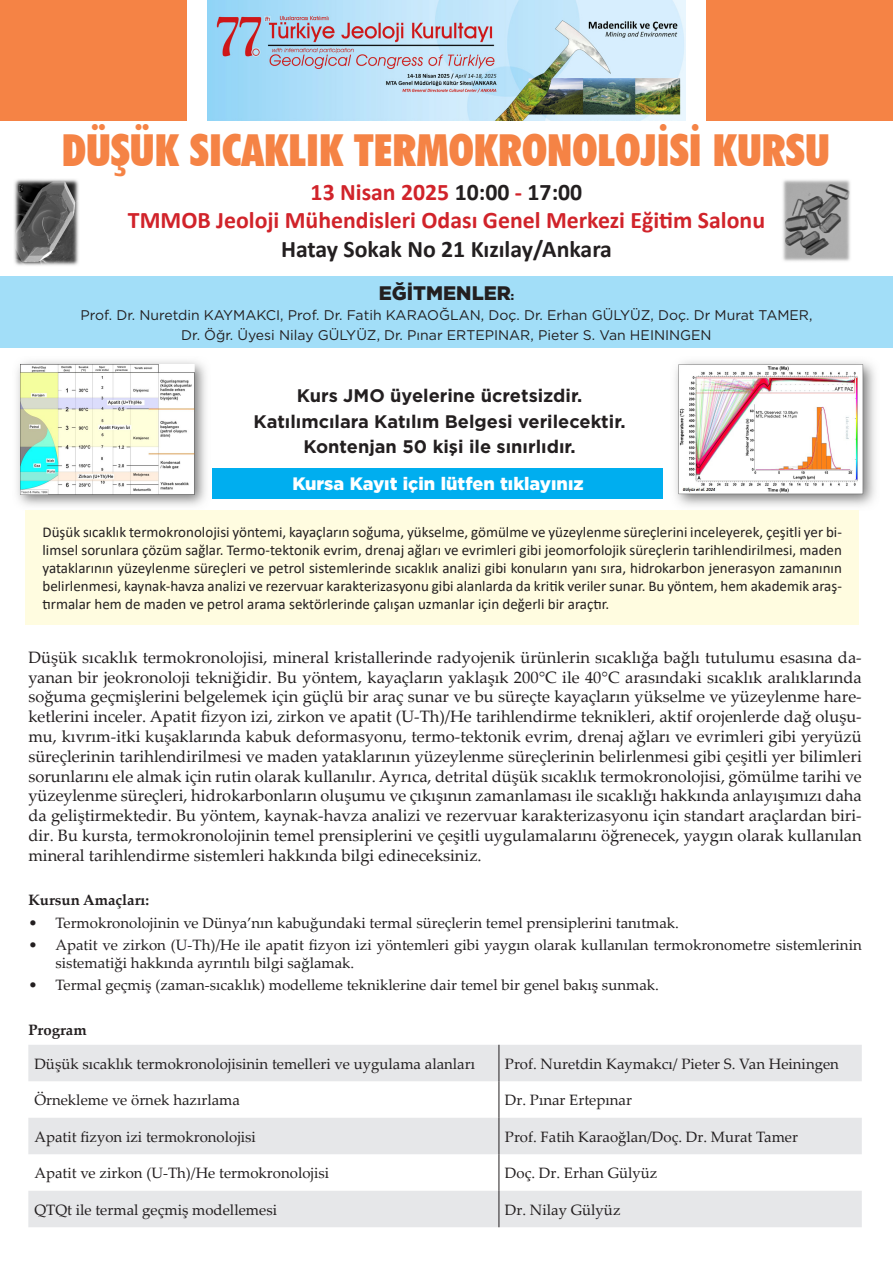
<style>
.page{position:relative;width:893px;height:1263px;background:#fff}
.page>*{position:absolute;margin:0;border:0;box-sizing:border-box;transform-origin:0 0}
.t1{font:900 condensed 44.1px "Futura BT";color:#f58345}
.t2{font:700 23.85px "Calibri";color:#d1232a}
.t3{font:700 23.85px "Calibri";color:#231f20}
.t4{font:900 19.65px "Gotham";color:#231f20}
.t5{font:700 18.15px "Gotham";color:#231f20}
.t6{font:900 18px "Gotham";color:#fff}
.t7{font:16.5px/19.8px "Palatino Linotype";color:#231f20;text-align:justify}
.t8{font:15px/18px "Palatino Linotype";color:#231f20}
.t9{font:15px/18px "Calibri";color:#231f20;text-align:justify}
.t10{font:700 15px "Palatino Linotype";color:#231f20}
.t11{font:13.95px "Gotham";color:#231f20}
.s1{color:#231f20}
.s2{font-size:11.25px}
</style>
<div class="page">
<svg style="left:28px;top:1045px;width:834px;height:182px;fill:#e6e7e9"></svg>
<hr style="left:499px;top:1045px;width:1px;height:36px;background:#231f20">
<hr style="left:499px;top:1081px;width:1px;height:37px;background:#231f20">
<hr style="left:499px;top:1118px;width:1px;height:36px;background:#231f20">
<hr style="left:499px;top:1154px;width:1px;height:37px;background:#231f20">
<hr style="left:499px;top:1191px;width:1px;height:36px;background:#231f20">
<img style="left:208px;top:0;width:477px;height:120px">
<div style="left:0;top:0;width:187px;height:120px;background:#f58345"></div>
<div style="left:706px;top:0;width:187px;height:120px;background:#f58345"></div>
<div style="left:0;top:276px;width:893px;height:72px;background:#a2def8"></div>
<img style="left:17px;top:361px;width:189px;height:150px">
<img style="left:14px;top:179px;width:65px;height:87px">
<img style="left:783px;top:180px;width:67px;height:81px">
<img style="left:675px;top:361px;width:200px;height:145px">
<div style="left:26px;top:510px;width:833px;height:115px;background:#fffce0"></div>
<div style="left:213px;top:468px;width:450px;height:30px;background:#00aeef"></div>
<p class="t1" style="left:62px;top:123px;width:769px">DÜŞÜK SICAKLIK TERMOKRONOLOJİSİ KURSU</p>
<p class="t2" style="left:311px;top:176px;width:273px">13 Nisan 2025 <span class="s1">10:00</span> - <span class="s1">17:00</span></p>
<p class="t2" style="left:128px;top:203px;width:639px">TMMOB Jeoloji Mühendisleri Odası Genel Merkezi Eğitim Salonu</p>
<p class="t3" style="left:281px;top:232px;width:333px">Hatay Sokak No 21 Kızılay/Ankara</p>
<p class="t4" style="left:379px;top:280px;width:137px">EĞİTMENLER<span class="s2">:</span></p>
<p class="t11" style="left:80px;top:306px;width:733px">Prof. Dr. Nuretdin KAYMAKCI, Prof. Dr. Fatih KARAOĞLAN, Doç. Dr. Erhan GÜLYÜZ, Doç. Dr Murat TAMER,</p>
<p class="t11" style="left:181px;top:326px;width:532px">Dr. Öğr. Üyesi Nilay GÜLYÜZ, Dr. Pınar ERTEPINAR, Pieter S. Van HEININGEN</p>
<p class="t5" style="left:297px;top:384px;width:287px">Kurs JMO üyelerine ücretsizdir.</p>
<p class="t5" style="left:254px;top:409px;width:373px">Katılımcılara Katılım Belgesi verilecektir.</p>
<p class="t5" style="left:303px;top:435px;width:274px">Kontenjan 50 kişi ile sınırlıdır.</p>
<p class="t6" style="left:292px;top:471px;width:293px">Kursa Kayıt için lütfen tıklayınız</p>
<p class="t9" style="left:43px;top:523px;width:801px">Düşük sıcaklık termokronolojisi yöntemi, kayaçların soğuma, yükselme, gömülme ve yüzeylenme süreçlerini inceleyerek, çeşitli yer bi&shy;limsel sorunlara çözüm sağlar. Termo-tektonik evrim, drenaj ağları ve evrimleri gibi jeomorfolojik süreçlerin tarihlendirilmesi, maden yataklarının yüzeylenme süreçleri ve petrol sistemlerinde sıcaklık analizi gibi konuların yanı sıra, hidrokarbon jenerasyon zamanının belirlenmesi, kaynak-havza analizi ve rezervuar karakterizasyonu gibi alanlarda da kritik veriler sunar. Bu yöntem, hem akademik araş&shy;tırmalar hem de maden ve petrol arama sektörlerinde çalışan uzmanlar için değerli bir araçtır.</p>
<p class="t7" style="left:28px;top:646px;width:835px">Düşük sıcaklık termokronolojisi, mineral kristallerinde radyojenik ürünlerin sıcaklığa bağlı tutulumu esasına da&shy;yanan bir jeokronoloji tekniğidir. Bu yöntem, kayaçların yaklaşık 200°C ile 40°C arasındaki sıcaklık aralıklarında soğuma geçmişlerini belgelemek için güçlü bir araç sunar ve bu süreçte kayaçların yükselme ve yüzeylenme hare&shy;ketlerini inceler. Apatit fizyon izi, zirkon ve apatit (U-Th)/He tarihlendirme teknikleri, aktif orojenlerde dağ oluşu&shy;mu, kıvrım-itki kuşaklarında kabuk deformasyonu, termo-tektonik evrim, drenaj ağları ve evrimleri gibi yeryüzü süreçlerinin tarihlendirilmesi ve maden yataklarının yüzeylenme süreçlerinin belirlenmesi gibi çeşitli yer bilimleri sorunlarını ele almak için rutin olarak kullanılır. Ayrıca, detrital düşük sıcaklık termokronolojisi, gömülme tarihi ve yüzeylenme süreçleri, hidrokarbonların oluşumu ve çıkışının zamanlaması ile sıcaklığı hakkında anlayışımızı daha da geliştirmektedir. Bu yöntem, kaynak-havza analizi ve rezervuar karakterizasyonu için standart araçlardan biri&shy;dir. Bu kursta, termokronolojinin temel prensiplerini ve çeşitli uygulamalarını öğrenecek, yaygın olarak kullanılan mineral tarihlendirme sistemleri hakkında bilgi edineceksiniz.</p>
<p class="t10" style="left:28px;top:889px;width:122px">Kursun Amaçları:</p>
<p class="t8" style="left:28px;top:913px;width:652px">• Termokronolojinin ve Dünya’nın kabuğundaki termal süreçlerin temel prensiplerini tanıtmak.</p>
<p class="t8" style="left:55px;top:935px;width:808px;text-indent:-27px">• Apatit ve zirkon (U-Th)/He ile apatit fizyon izi yöntemleri gibi yaygın olarak kullanılan termokronometre sistemlerinin sistematiği hakkında ayrıntılı bilgi sağlamak.</p>
<p class="t8" style="left:28px;top:975px;width:632px">• Termal geçmiş (zaman-sıcaklık) modelleme tekniklerine dair temel bir genel bakış sunmak.</p>
<p class="t10" style="left:28px;top:1019px;width:60px">Program</p>
<p class="t8" style="left:34px;top:1054px;width:442px">Düşük sıcaklık termokronolojisinin temelleri ve uygulama alanları</p>
<p class="t8" style="left:505px;top:1054px;width:336px">Prof. Nuretdin Kaymakcı/ Pieter S. Van Heiningen</p>
<p class="t8" style="left:34px;top:1090px;width:207px">Örnekleme ve örnek hazırlama</p>
<p class="t8" style="left:505px;top:1090px;width:129px">Dr. Pınar Ertepınar</p>
<p class="t8" style="left:34px;top:1127px;width:223px">Apatit fizyon izi termokronolojisi</p>
<p class="t8" style="left:505px;top:1127px;width:295px">Prof. Fatih Karaoğlan/Doç. Dr. Murat Tamer</p>
<p class="t8" style="left:34px;top:1163px;width:296px">Apatit ve zirkon (U-Th)/He termokronolojisi</p>
<p class="t8" style="left:505px;top:1163px;width:154px">Doç. Dr. Erhan Gülyüz</p>
<p class="t8" style="left:34px;top:1200px;width:244px">QTQt ile termal geçmiş modellemesi</p>
<p class="t8" style="left:505px;top:1200px;width:117px">Dr. Nilay Gülyüz</p>
</div>
